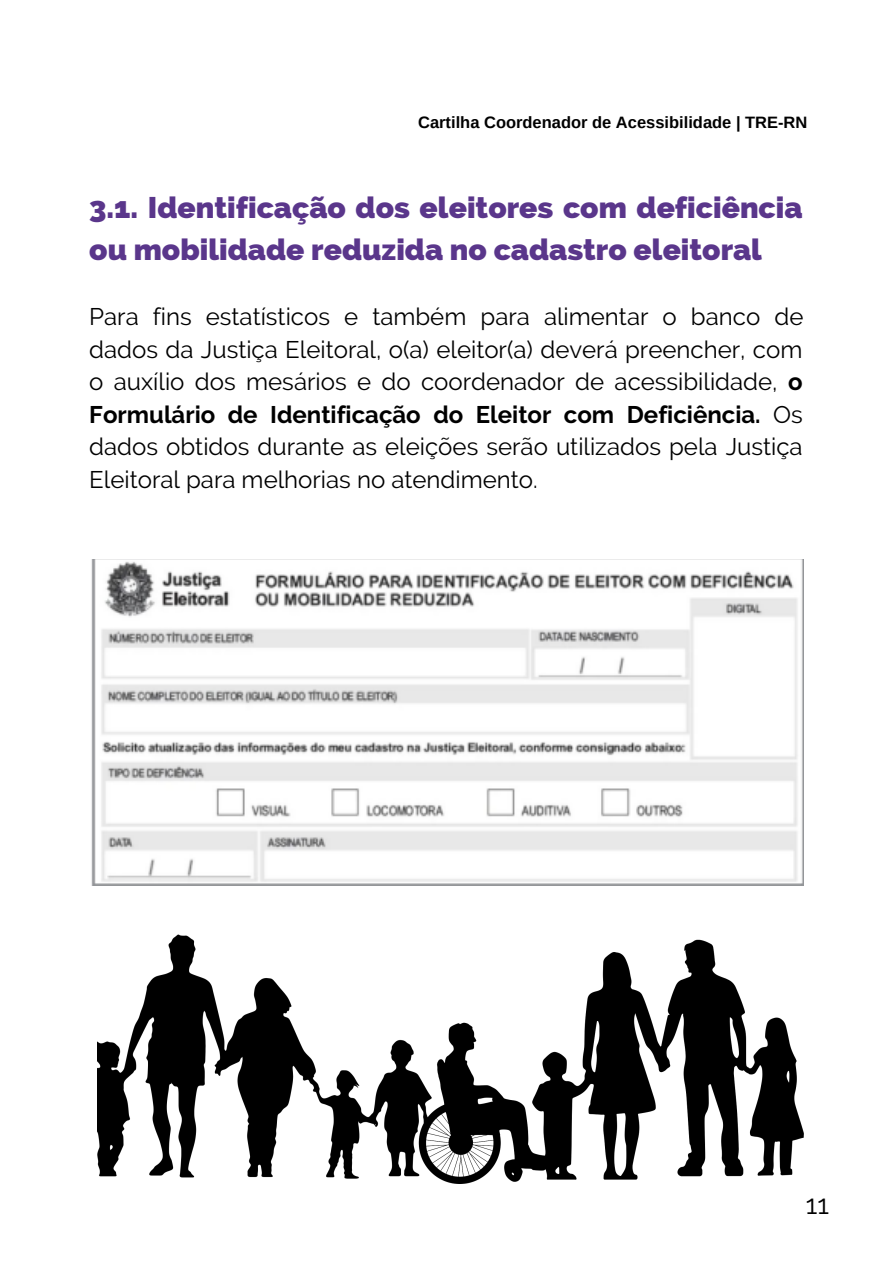
<style>
.page{position:relative;width:893px;height:1264px;background:#fff}
.page>*{position:absolute;margin:0;border:0;box-sizing:border-box;transform-origin:0 0}
.t1{font:800 30px/41.5px "Raleway";color:#5a368b}
.t2{font:27px "Raleway";color:#000}
.t3{font:24px/32.5px "Raleway";color:#000;text-align:justify}
.t4{font:700 16.5px "Arimo";color:#000}
.s1{font-weight:700}
</style>
<div class="page">
<img style="left:91px;top:559px;width:712px;height:326px">
<img style="left:97px;top:934px;width:706px;height:249px">
<p class="t4" style="left:418px;top:113px;width:391px">Cartilha Coordenador de Acessibilidade | TRE-RN</p>
<p class="t1" style="left:89px;top:187px;width:714px">3.1. Identificação dos eleitores com deficiência ou mobilidade reduzida no cadastro eleitoral</p>
<p class="t3" style="left:89px;top:300px;width:715px">Para fins estatísticos e também para alimentar o banco de dados da Justiça Eleitoral, o(a) eleitor(a) deverá preencher, com o auxílio dos mesários e do coordenador de acessibilidade, <span class="s1">o Formulário de Identificação do Eleitor com Deficiência.</span> Os dados obtidos durante as eleições serão utilizados pela Justiça Eleitoral para melhorias no atendimento.</p>
<p class="t2" style="left:805px;top:1188px;width:25px">11</p>
</div>
